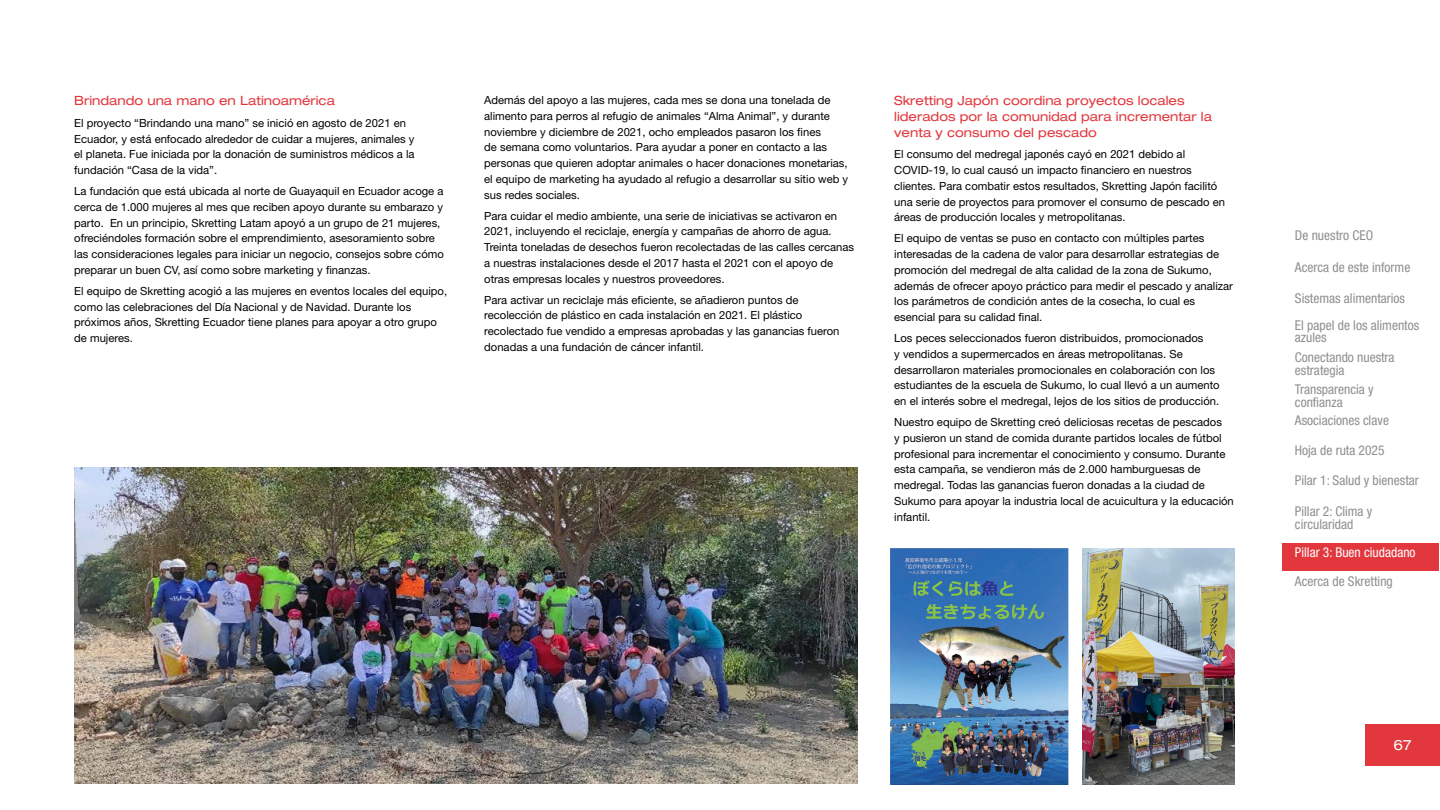
<style>
.page{position:relative;width:1440px;height:810px;background:#fff}
.page>*{position:absolute;margin:0;border:0;box-sizing:border-box;transform-origin:0 0}
.t1{font:expanded 14.25px "Helvetica Neue LT Pro";color:#fff}
.General_text{font:condensed 13.5px/12.8px "Helvetica Neue LT Pro";color:#8f8f92}
.General_text-2{font:condensed 13.5px "Helvetica Neue LT Pro";color:#fff}
.Page_subheading{font:expanded 12.75px/15.8px "Helvetica Neue LT Pro";color:#e1373d}
.General_text-3{font:11.25px/15.8px "Helvetica Neue LT Pro";color:#000}
</style>
<div class="page">
<div style="left:1365px;top:725px;width:75px;height:41px;background:#e1373d"></div>
<img style="left:74px;top:467px;width:783px;height:317px">
<img style="left:1082px;top:548px;width:152px;height:236px">
<img style="left:890px;top:548px;width:178px;height:236px">
<div style="left:1282px;top:543px;width:157px;height:28px;background:#e1373d"></div>
<p class="Page_subheading" style="left:74px;top:93px;width:262px">Brindando una mano en Latinoamérica</p>
<p class="General_text-3" style="left:74px;top:115px;width:342px">El proyecto “Brindando una mano” se inició en agosto de 2021 en Ecuador, y está enfocado alrededor de cuidar a mujeres, animales y el planeta. Fue iniciada por la donación de suministros médicos a la fundación “Casa de la vida”.</p>
<p class="General_text-3" style="left:74px;top:183px;width:371px">La fundación que está ubicada al norte de Guayaquil en Ecuador acoge a cerca de 1.000 mujeres al mes que reciben apoyo durante su embarazo y parto. En un principio, Skretting Latam apoyó a un grupo de 21 mujeres, ofreciéndoles formación sobre el emprendimiento, asesoramiento sobre las consideraciones legales para iniciar un negocio, consejos sobre cómo preparar un buen CV, así como sobre marketing y finanzas.</p>
<p class="General_text-3" style="left:74px;top:283px;width:374px">El equipo de Skretting acogió a las mujeres en eventos locales del equipo, como las celebraciones del Día Nacional y de Navidad. Durante los próximos años, Skretting Ecuador tiene planes para apoyar a otro grupo de mujeres.</p>
<p class="General_text-3" style="left:484px;top:92px;width:366px">Además del apoyo a las mujeres, cada mes se dona una tonelada de alimento para perros al refugio de animales “Alma Animal”, y durante noviembre y diciembre de 2021, ocho empleados pasaron los fines<br>de semana como voluntarios. Para ayudar a poner en contacto a las personas que quieren adoptar animales o hacer donaciones monetarias, el equipo de marketing ha ayudado al refugio a desarrollar su sitio web y sus redes sociales.</p>
<p class="General_text-3" style="left:484px;top:207px;width:371px">Para cuidar el medio ambiente, una serie de iniciativas se activaron en 2021, incluyendo el reciclaje, energía y campañas de ahorro de agua.<br>Treinta toneladas de desechos fueron recolectadas de las calles cercanas a nuestras instalaciones desde el 2017 hasta el 2021 con el apoyo de otras empresas locales y nuestros proveedores.</p>
<p class="General_text-3" style="left:484px;top:291px;width:357px">Para activar un reciclaje más eficiente, se añadieron puntos de recolección de plástico en cada instalación en 2021. El plástico recolectado fue vendido a empresas aprobadas y las ganancias fueron donadas a una fundación de cáncer infantil.</p>
<p class="Page_subheading" style="left:894px;top:93px;width:319px">Skretting Japón coordina proyectos locales liderados por la comunidad para incrementar la venta y consumo del pescado</p>
<p class="General_text-3" style="left:894px;top:146px;width:332px">El consumo del medregal japonés cayó en 2021 debido al COVID-19, lo cual causó un impacto financiero en nuestros clientes. Para combatir estos resultados, Skretting Japón facilitó una serie de proyectos para promover el consumo de pescado en áreas de producción locales y metropolitanas.</p>
<p class="General_text-3" style="left:894px;top:230px;width:340px">El equipo de ventas se puso en contacto con múltiples partes interesadas de la cadena de valor para desarrollar estrategias de promoción del medregal de alta calidad de la zona de Sukumo, además de ofrecer apoyo práctico para medir el pescado y analizar los parámetros de condición antes de la cosecha, lo cual es esencial para su calidad final.</p>
<p class="General_text-3" style="left:894px;top:330px;width:327px">Los peces seleccionados fueron distribuidos, promocionados<br>y vendidos a supermercados en áreas metropolitanas. Se desarrollaron materiales promocionales en colaboración con los estudiantes de la escuela de Sukumo, lo cual llevó a un aumento en el interés sobre el medregal, lejos de los sitios de producción.</p>
<p class="General_text-3" style="left:894px;top:414px;width:341px">Nuestro equipo de Skretting creó deliciosas recetas de pescados<br>y pusieron un stand de comida durante partidos locales de fútbol profesional para incrementar el conocimiento y consumo. Durante esta campaña, se vendieron más de 2.000 hamburguesas de medregal. Todas las ganancias fueron donadas a la ciudad de Sukumo para apoyar la industria local de acuicultura y la educación infantil.</p>
<p class="General_text" style="left:1295px;top:229px;width:80px">De nuestro CEO</p>
<p class="General_text" style="left:1295px;top:261px;width:117px">Acerca de este informe</p>
<p class="General_text" style="left:1295px;top:292px;width:112px">Sistemas alimentarios</p>
<p class="General_text" style="left:1295px;top:318px;width:126px">El papel de los alimentos azules</p>
<p class="General_text" style="left:1295px;top:351px;width:101px">Conectando nuestra estrategia</p>
<p class="General_text" style="left:1295px;top:383px;width:80px">Transparencia y confianza</p>
<p class="General_text" style="left:1295px;top:414px;width:96px">Asociaciones clave</p>
<p class="General_text" style="left:1295px;top:444px;width:91px">Hoja de ruta 2025</p>
<p class="General_text" style="left:1295px;top:473px;width:125px">Pilar 1: Salud y bienestar</p>
<p class="General_text" style="left:1295px;top:505px;width:79px">Pillar 2: Clima y circularidad</p>
<p class="General_text-2" style="left:1295px;top:544px;width:122px">Pillar 3: Buen ciudadano</p>
<p class="General_text" style="left:1295px;top:575px;width:99px">Acerca de Skretting</p>
<p class="t1" style="left:1394px;top:736px;width:19px">67</p>
</div>
